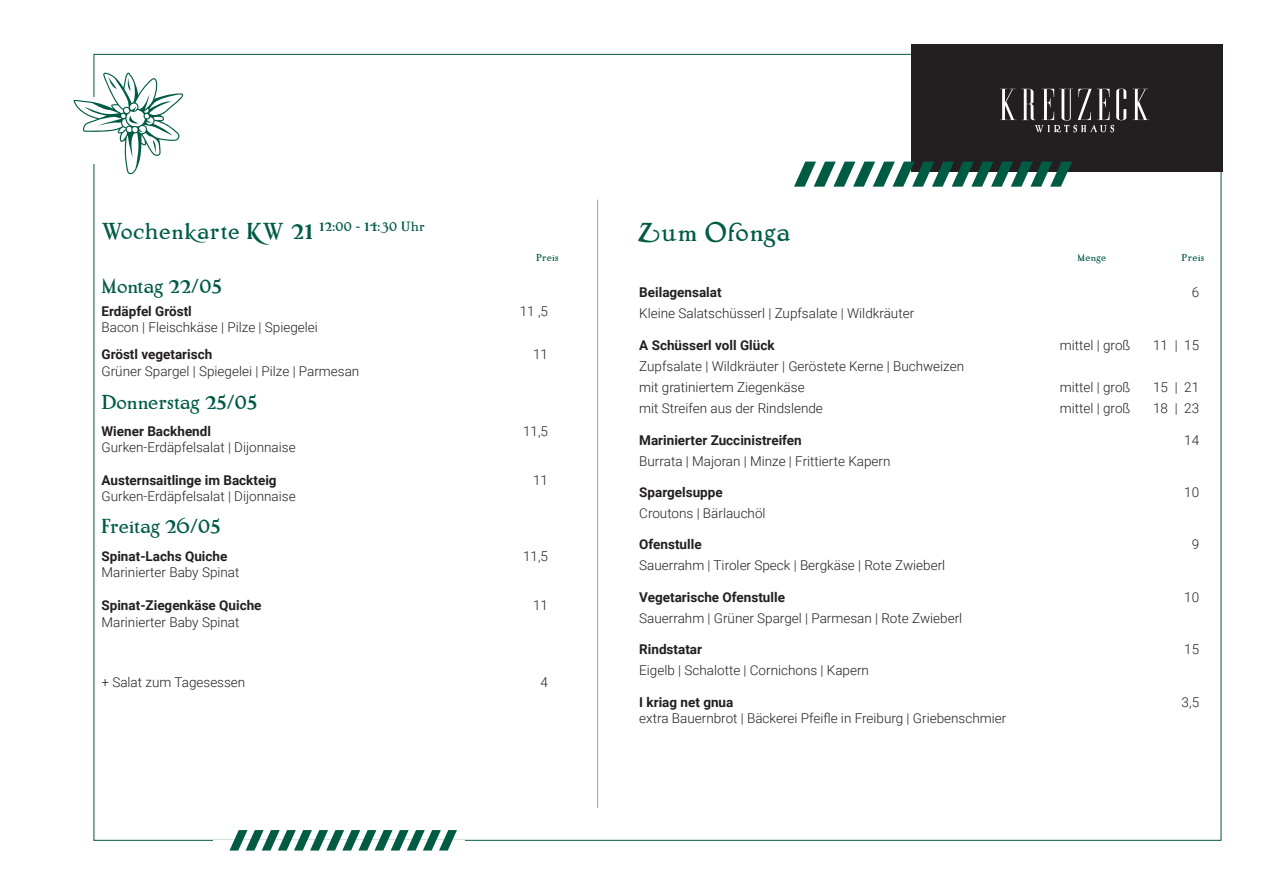
<style>
.page{position:relative;width:1263px;height:893px;background:#fff}
.page>*{position:absolute;margin:0;border:0;box-sizing:border-box;transform-origin:0 0}
.t1{font:27px "Misty Medow";letter-spacing:.03em;color:#005b45}
.t2{font:24px "Misty Medow";letter-spacing:.03em;color:#005b45}
.t3{font:21px "Misty Medow";color:#005b45}
.t4{font:300 13.5px "Roboto";color:#231f20}
.t5{font:700 13.5px "Roboto";color:#231f20}
.t6{font:10.5px "Misty Medow";letter-spacing:.03em;color:#005b45}
</style>
<div class="page">
<div style="left:911px;top:45px;width:311px;height:127px;background:#231f20"></div>
<svg style="left:1132px;top:89px;width:17px;height:31px"></svg>
<svg style="left:1000px;top:89px;width:126px;height:43px"></svg>
<svg style="left:794px;top:162px;width:278px;height:25px"></svg>
<svg style="left:229px;top:830px;width:228px;height:20px"></svg>
<svg style="left:73px;top:72px;width:110px;height:102px"></svg>
<hr style="left:597px;top:200px;width:1px;height:608px;background:#a8a199">
<p class="t2" style="left:101px;top:216px;width:325px">Wochenkarte KW 21 <sup>12:00</sup> <sup>-</sup> <sup>14:30</sup> <sup>Uhr</sup></p>
<p class="t3" style="left:101px;top:273px;width:122px">Montag 22/05</p>
<p class="t5" style="left:101px;top:302px;width:92px">Erdäpfel Gröstl</p>
<p class="t4" style="left:101px;top:318px;width:218px">Bacon | Fleischkäse | Pilze | Spiegelei</p>
<p class="t5" style="left:101px;top:345px;width:112px">Gröstl vegetarisch</p>
<p class="t4" style="left:101px;top:362px;width:259px">Grüner Spargel | Spiegelei | Pilze | Parmesan</p>
<p class="t3" style="left:101px;top:388px;width:157px">Donnerstag 25/05</p>
<p class="t5" style="left:101px;top:422px;width:111px">Wiener Backhendl</p>
<p class="t4" style="left:101px;top:438px;width:196px">Gurken-Erdäpfelsalat | Dijonnaise</p>
<p class="t5" style="left:101px;top:470px;width:177px">Austernsaitlinge im Backteig</p>
<p class="t4" style="left:101px;top:486px;width:196px">Gurken-Erdäpfelsalat | Dijonnaise</p>
<p class="t3" style="left:101px;top:513px;width:120px">Freitag 26/05</p>
<p class="t5" style="left:101px;top:546px;width:127px">Spinat-Lachs Quiche</p>
<p class="t4" style="left:101px;top:563px;width:139px">Marinierter Baby Spinat</p>
<p class="t5" style="left:101px;top:596px;width:162px">Spinat-Ziegenkäse Quiche</p>
<p class="t4" style="left:101px;top:612px;width:139px">Marinierter Baby Spinat</p>
<p class="t6" style="left:536px;top:251px;width:24px">Preis</p>
<p class="t4" style="left:520px;top:302px;width:30px">11 ,5</p>
<p class="t4" style="left:533px;top:345px;width:16px">11</p>
<p class="t4" style="left:523px;top:422px;width:27px">11,5</p>
<p class="t4" style="left:533px;top:471px;width:16px">11</p>
<p class="t4" style="left:523px;top:546px;width:27px">11,5</p>
<p class="t4" style="left:533px;top:596px;width:16px">11</p>
<p class="t4" style="left:101px;top:672px;width:145px">+ Salat zum Tagesessen</p>
<p class="t4" style="left:541px;top:672px;width:9px">4</p>
<p class="t1" style="left:639px;top:215px;width:152px">Zum Ofonga</p>
<p class="t5" style="left:639px;top:283px;width:84px">Beilagensalat</p>
<p class="t4" style="left:639px;top:304px;width:276px">Kleine Salatschüsserl | Zupfsalate | Wildkräuter</p>
<p class="t6" style="left:1077px;top:251px;width:30px">Menge</p>
<p class="t6" style="left:1181px;top:251px;width:24px">Preis</p>
<p class="t4" style="left:1192px;top:283px;width:9px">6</p>
<p class="t5" style="left:639px;top:336px;width:137px">A Schüsserl voll Glück</p>
<p class="t4" style="left:639px;top:357px;width:326px">Zupfsalate | Wildkräuter | Geröstete Kerne | Buchweizen</p>
<p class="t4" style="left:639px;top:378px;width:167px">mit gratiniertem Ziegenkäse</p>
<p class="t4" style="left:639px;top:399px;width:185px">mit Streifen aus der Rindslende</p>
<p class="t4" style="left:1060px;top:336px;width:72px">mittel | groß</p>
<p class="t4" style="left:1060px;top:378px;width:72px">mittel | groß</p>
<p class="t4" style="left:1060px;top:399px;width:72px">mittel | groß</p>
<p class="t4" style="left:1153px;top:336px;width:48px">11 | 15</p>
<p class="t4" style="left:1153px;top:378px;width:48px">15 | 21</p>
<p class="t4" style="left:1153px;top:399px;width:48px">18 | 23</p>
<p class="t5" style="left:639px;top:430px;width:164px">Marinierter Zuccinistreifen</p>
<p class="t4" style="left:639px;top:451px;width:253px">Burrata | Majoran | Minze | Frittierte Kapern</p>
<p class="t4" style="left:1184px;top:430px;width:16px">14</p>
<p class="t5" style="left:639px;top:483px;width:85px">Spargelsuppe</p>
<p class="t4" style="left:639px;top:504px;width:128px">Croutons | Bärlauchöl</p>
<p class="t4" style="left:1184px;top:483px;width:16px">10</p>
<p class="t5" style="left:639px;top:535px;width:64px">Ofenstulle</p>
<p class="t4" style="left:639px;top:556px;width:307px">Sauerrahm | Tiroler Speck | Bergkäse | Rote Zwieberl</p>
<p class="t4" style="left:1192px;top:535px;width:9px">9</p>
<p class="t5" style="left:639px;top:588px;width:147px">Vegetarische Ofenstulle</p>
<p class="t4" style="left:639px;top:609px;width:324px">Sauerrahm | Grüner Spargel | Parmesan | Rote Zwieberl</p>
<p class="t4" style="left:1184px;top:588px;width:16px">10</p>
<p class="t5" style="left:639px;top:640px;width:64px">Rindstatar</p>
<p class="t4" style="left:639px;top:661px;width:231px">Eigelb | Schalotte | Cornichons | Kapern</p>
<p class="t4" style="left:1184px;top:640px;width:16px">15</p>
<p class="t5" style="left:639px;top:692px;width:96px">I kriag net gnua</p>
<p class="t4" style="left:639px;top:709px;width:368px">extra Bauernbrot | Bäckerei Pfeifle in Freiburg | Griebenschmier</p>
<p class="t4" style="left:1182px;top:692px;width:19px">3,5</p>
</div>
